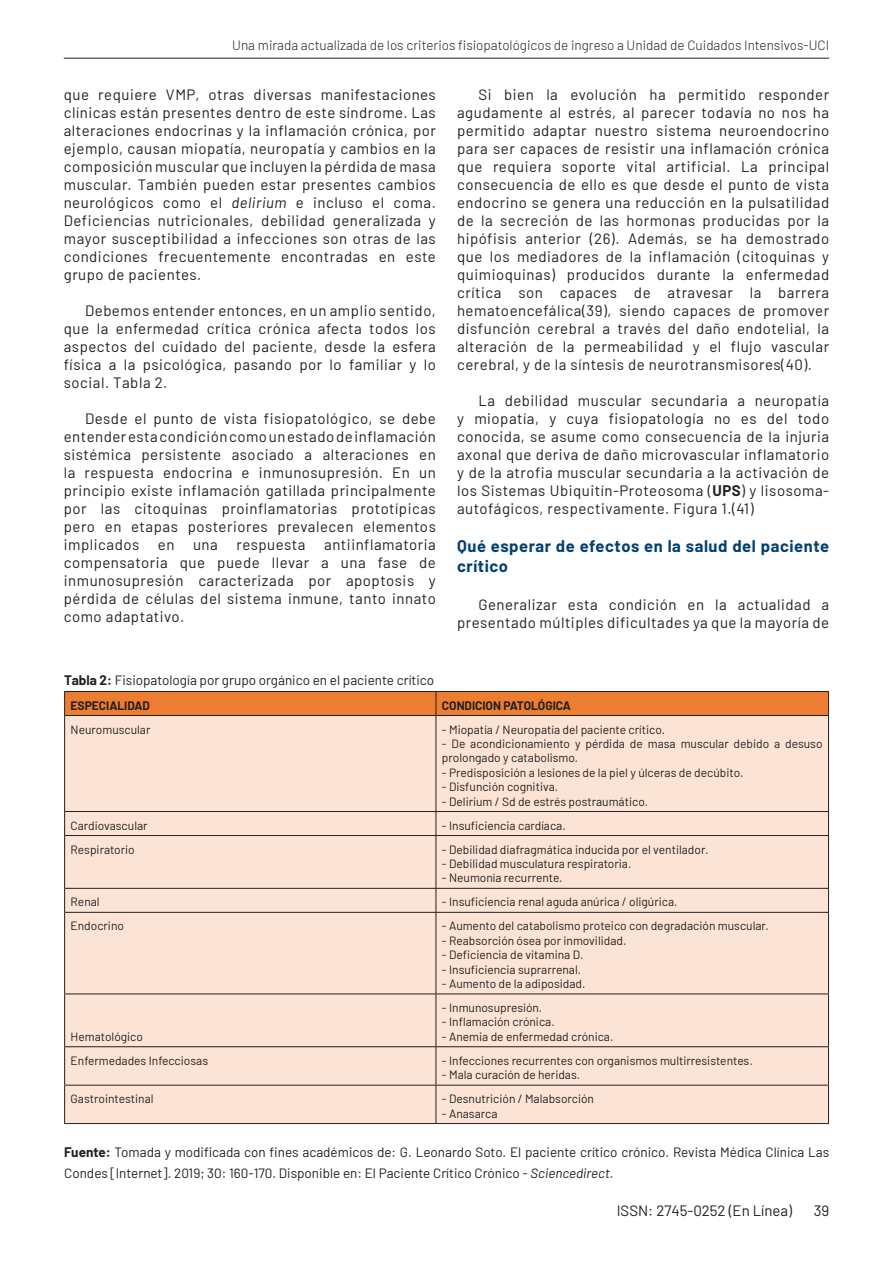
<style>
.page{position:relative;width:893px;height:1263px;background:#fff}
.page>*{position:absolute;margin:0;border:0;box-sizing:border-box;transform-origin:0 0}
.Titulo_primer_nivel{font:700 16.5px/19.8px "Barlow";letter-spacing:.035em;color:#004071}
.BODY{font:15px/18px "Barlow";letter-spacing:.035em;color:#231f20;text-align:justify}
.BODY-2{font:15px "Barlow";color:#231f20}
.Fuente{font:13.5px/21px "Barlow";color:#231f20}
.t1{font:300 13.5px "Barlow";color:#231f20}
.Titulo_de_Figuras{font:13.5px "Barlow";color:#231f20}
.Tabla_cuerpo_de_text{font:12px/14.4px "Barlow";color:#231f20}
.Tabla_cuerpo_de_text-2{font:700 12px "Barlow";color:#231f20}
.s1{font-style:italic}
.s2{font-weight:700}
</style>
<div class="page">
<hr style="left:64px;top:58px;width:765px;height:1px;background:#231f20">
<div style="left:65px;top:716px;width:763px;height:407px;background:#fbe4d5"></div>
<svg style="left:64px;top:812px;width:1px;height:23px"></svg>
<svg style="left:64px;top:889px;width:1px;height:23px"></svg>
<hr style="left:64px;top:835px;width:372px;height:1px;background:#231f20">
<hr style="left:64px;top:836px;width:1px;height:52px;background:#231f20">
<hr style="left:436px;top:835px;width:393px;height:1px;background:#231f20">
<hr style="left:64px;top:888px;width:372px;height:1px;background:#231f20">
<hr style="left:436px;top:888px;width:393px;height:1px;background:#231f20">
<hr style="left:64px;top:715px;width:372px;height:1px;background:#231f20">
<hr style="left:64px;top:716px;width:1px;height:95px;background:#231f20">
<hr style="left:436px;top:715px;width:393px;height:1px;background:#231f20">
<hr style="left:64px;top:811px;width:372px;height:1px;background:#231f20">
<hr style="left:436px;top:811px;width:393px;height:1px;background:#231f20">
<div style="left:64px;top:691px;width:765px;height:24px;background:#ed7d31"></div>
<hr style="left:436px;top:716px;width:1px;height:95px;background:#231f20">
<hr style="left:828px;top:716px;width:1px;height:95px;background:#231f20">
<svg style="left:436px;top:812px;width:1px;height:23px"></svg>
<svg style="left:828px;top:812px;width:1px;height:23px"></svg>
<hr style="left:436px;top:836px;width:1px;height:52px;background:#231f20">
<hr style="left:828px;top:836px;width:1px;height:52px;background:#231f20">
<svg style="left:436px;top:889px;width:1px;height:23px"></svg>
<svg style="left:828px;top:889px;width:1px;height:23px"></svg>
<hr style="left:64px;top:993px;width:372px;height:1px;background:#231f20">
<hr style="left:436px;top:993px;width:393px;height:1px;background:#231f20">
<hr style="left:64px;top:1046px;width:372px;height:1px;background:#231f20">
<hr style="left:436px;top:1046px;width:393px;height:1px;background:#231f20">
<hr style="left:64px;top:1085px;width:372px;height:1px;background:#231f20">
<hr style="left:436px;top:1085px;width:393px;height:1px;background:#231f20">
<hr style="left:64px;top:912px;width:372px;height:1px;background:#231f20">
<hr style="left:64px;top:913px;width:1px;height:80px;background:#231f20">
<hr style="left:64px;top:994px;width:1px;height:52px;background:#231f20">
<hr style="left:64px;top:1047px;width:1px;height:38px;background:#231f20">
<hr style="left:64px;top:1085px;width:1px;height:38px;background:#231f20">
<hr style="left:64px;top:1123px;width:372px;height:1px;background:#231f20">
<hr style="left:436px;top:912px;width:393px;height:1px;background:#231f20">
<hr style="left:436px;top:913px;width:1px;height:80px;background:#231f20">
<hr style="left:828px;top:913px;width:1px;height:80px;background:#231f20">
<hr style="left:436px;top:994px;width:1px;height:52px;background:#231f20">
<hr style="left:828px;top:994px;width:1px;height:52px;background:#231f20">
<hr style="left:436px;top:1047px;width:1px;height:38px;background:#231f20">
<hr style="left:828px;top:1047px;width:1px;height:38px;background:#231f20">
<hr style="left:436px;top:1085px;width:1px;height:38px;background:#231f20">
<hr style="left:828px;top:1085px;width:1px;height:38px;background:#231f20">
<hr style="left:436px;top:1123px;width:393px;height:1px;background:#231f20">
<p class="t1" style="left:232px;top:36px;width:598px">Una mirada actualizada de los criterios fisiopatológicos de ingreso a Unidad de Cuidados Intensivos-UCI</p>
<p class="BODY" style="left:64px;top:84px;width:374px">que requiere VMP, otras diversas manifestaciones clínicas están presentes dentro de este síndrome. Las alteraciones endocrinas y la inflamación crónica, por ejemplo, causan miopatía, neuropatía y cambios en la composición muscular que incluyen la pérdida de masa muscular. También pueden estar presentes cambios neurológicos como el <span class="s1">delirium</span> e incluso el coma.<br>Deficiencias nutricionales, debilidad generalizada y mayor susceptibilidad a infecciones son otras de las condiciones frecuentemente encontradas en este grupo de pacientes.</p>
<p class="BODY" style="left:64px;top:300px;width:374px;text-indent:21px">Debemos entender entonces, en un amplio sentido, que la enfermedad crítica crónica afecta todos los aspectos del cuidado del paciente, desde la esfera física a la psicológica, pasando por lo familiar y lo social. Tabla 2.</p>
<p class="BODY" style="left:64px;top:408px;width:374px;text-indent:21px">Desde el punto de vista fisiopatológico, se debe entender esta condición como un estado de inflamación sistémica persistente asociado a alteraciones en la respuesta endocrina e inmunosupresión. En un principio existe inflamación gatillada principalmente por las citoquinas proinflamatorias prototípicas pero en etapas posteriores prevalecen elementos implicados en una respuesta antiinflamatoria compensatoria que puede llevar a una fase de inmunosupresión caracterizada por apoptosis y pérdida de células del sistema inmune, tanto innato como adaptativo.</p>
<p class="BODY" style="left:457px;top:84px;width:374px;text-indent:21px">Si bien la evolución ha permitido responder agudamente al estrés, al parecer todavía no nos ha permitido adaptar nuestro sistema neuroendocrino para ser capaces de resistir una inflamación crónica que requiera soporte vital artificial. La principal consecuencia de ello es que desde el punto de vista endocrino se genera una reducción en la pulsatilidad de la secreción de las hormonas producidas por la hipófisis anterior (26). Además, se ha demostrado que los mediadores de la inflamación (citoquinas y quimioquinas) producidos durante la enfermedad crítica son capaces de atravesar la barrera hematoencefálica(39), siendo capaces de promover disfunción cerebral a través del daño endotelial, la alteración de la permeabilidad y el flujo vascular cerebral, y de la síntesis de neurotransmisores(40).</p>
<p class="BODY" style="left:457px;top:390px;width:374px;text-indent:21px">La debilidad muscular secundaria a neuropatía y miopatía, y cuya fisiopatología no es del todo conocida, se asume como consecuencia de la injuria axonal que deriva de daño microvascular inflamatorio y de la atrofia muscular secundaria a la activación de los Sistemas Ubiquitín-Proteosoma (<span class="s2">UPS</span>) y lisosoma&shy;autofágicos, respectivamente. Figura 1.(41)</p>
<p class="Titulo_primer_nivel" style="left:457px;top:535px;width:374px">Qué esperar de efectos en la salud del paciente crítico</p>
<p class="BODY" style="left:457px;top:594px;width:374px;text-align:right">Generalizar esta condición en la actualidad a presentado múltiples dificultades ya que la mayoría de</p>
<p class="Titulo_de_Figuras" style="left:64px;top:670px;width:372px"><span class="s2">Tabla 2:</span> Fisiopatología por grupo orgánico en el paciente crítico</p>
<p class="Tabla_cuerpo_de_text-2" style="left:71px;top:696px;width:81px">ESPECIALIDAD</p>
<p class="Tabla_cuerpo_de_text-2" style="left:442px;top:696px;width:131px">CONDICION PATOLÓGICA</p>
<p class="Tabla_cuerpo_de_text" style="left:71px;top:721px;width:81px">Neuromuscular</p>
<p class="Tabla_cuerpo_de_text" style="left:442px;top:721px;width:225px">- Miopatía / Neuropatía del paciente crítico.</p>
<p class="Tabla_cuerpo_de_text" style="left:442px;top:735px;width:382px">- De acondicionamiento y pérdida de masa muscular debido a desuso prolongado y catabolismo.</p>
<p class="Tabla_cuerpo_de_text" style="left:442px;top:764px;width:303px">- Predisposición a lesiones de la piel y úlceras de decúbito.</p>
<p class="Tabla_cuerpo_de_text" style="left:442px;top:779px;width:118px">- Disfunción cognitiva.</p>
<p class="Tabla_cuerpo_de_text" style="left:442px;top:793px;width:208px">- Delirium / Sd de estrés postraumático.</p>
<p class="Tabla_cuerpo_de_text" style="left:71px;top:817px;width:78px">Cardiovascular</p>
<p class="Tabla_cuerpo_de_text" style="left:442px;top:817px;width:125px">- Insuficiencia cardíaca.</p>
<p class="Tabla_cuerpo_de_text" style="left:71px;top:841px;width:66px">Respiratorio</p>
<p class="Tabla_cuerpo_de_text" style="left:442px;top:841px;width:268px">- Debilidad diafragmática inducida por el ventilador.</p>
<p class="Tabla_cuerpo_de_text" style="left:442px;top:855px;width:191px">- Debilidad musculatura respiratoria.</p>
<p class="Tabla_cuerpo_de_text" style="left:442px;top:870px;width:122px">- Neumonía recurrente.</p>
<p class="Tabla_cuerpo_de_text" style="left:71px;top:894px;width:31px">Renal</p>
<p class="Tabla_cuerpo_de_text" style="left:442px;top:894px;width:237px">- Insuficiencia renal aguda anúrica / oligúrica.</p>
<p class="Tabla_cuerpo_de_text" style="left:71px;top:918px;width:55px">Endocrino</p>
<p class="Tabla_cuerpo_de_text" style="left:442px;top:918px;width:328px">- Aumento del catabolismo proteico con degradación muscular.</p>
<p class="Tabla_cuerpo_de_text" style="left:442px;top:932px;width:186px">- Reabsorción ósea por inmovilidad.</p>
<p class="Tabla_cuerpo_de_text" style="left:442px;top:947px;width:143px">- Deficiencia de vitamina D.</p>
<p class="Tabla_cuerpo_de_text" style="left:442px;top:961px;width:141px">- Insuficiencia suprarrenal.</p>
<p class="Tabla_cuerpo_de_text" style="left:442px;top:975px;width:145px">- Aumento de la adiposidad.</p>
<p class="Tabla_cuerpo_de_text" style="left:71px;top:1028px;width:74px">Hematológico</p>
<p class="Tabla_cuerpo_de_text" style="left:442px;top:999px;width:102px">- Inmunosupresión.</p>
<p class="Tabla_cuerpo_de_text" style="left:442px;top:1014px;width:114px">- Inflamación crónica.</p>
<p class="Tabla_cuerpo_de_text" style="left:442px;top:1028px;width:173px">- Anemia de enfermedad crónica.</p>
<p class="Tabla_cuerpo_de_text" style="left:71px;top:1052px;width:139px">Enfermedades Infecciosas</p>
<p class="Tabla_cuerpo_de_text" style="left:442px;top:1052px;width:312px">- Infecciones recurrentes con organismos multirresistentes.</p>
<p class="Tabla_cuerpo_de_text" style="left:442px;top:1067px;width:140px">- Mala curación de heridas.</p>
<p class="Tabla_cuerpo_de_text" style="left:71px;top:1091px;width:84px">Gastrointestinal</p>
<p class="Tabla_cuerpo_de_text" style="left:442px;top:1091px;width:154px">- Desnutrición / Malabsorción</p>
<p class="Tabla_cuerpo_de_text" style="left:442px;top:1105px;width:57px">- Anasarca</p>
<p class="Fuente" style="left:64px;top:1140px;width:766px"><span class="s2">Fuente:</span> Tomada y modificada con fines académicos de: G. Leonardo Soto. El paciente crítico crónico. Revista Médica Clínica Las<br>Condes [Internet]. 2019; 30: 160-170. Disponible en: El Paciente Crítico Crónico - <span class="s1">Sciencedirect</span>.</p>
<p class="BODY-2" style="left:617px;top:1200px;width:177px">ISSN: 2745-0252 (En Línea)</p>
<p class="BODY" style="left:814px;top:1200px;width:17px">39</p>
</div>
